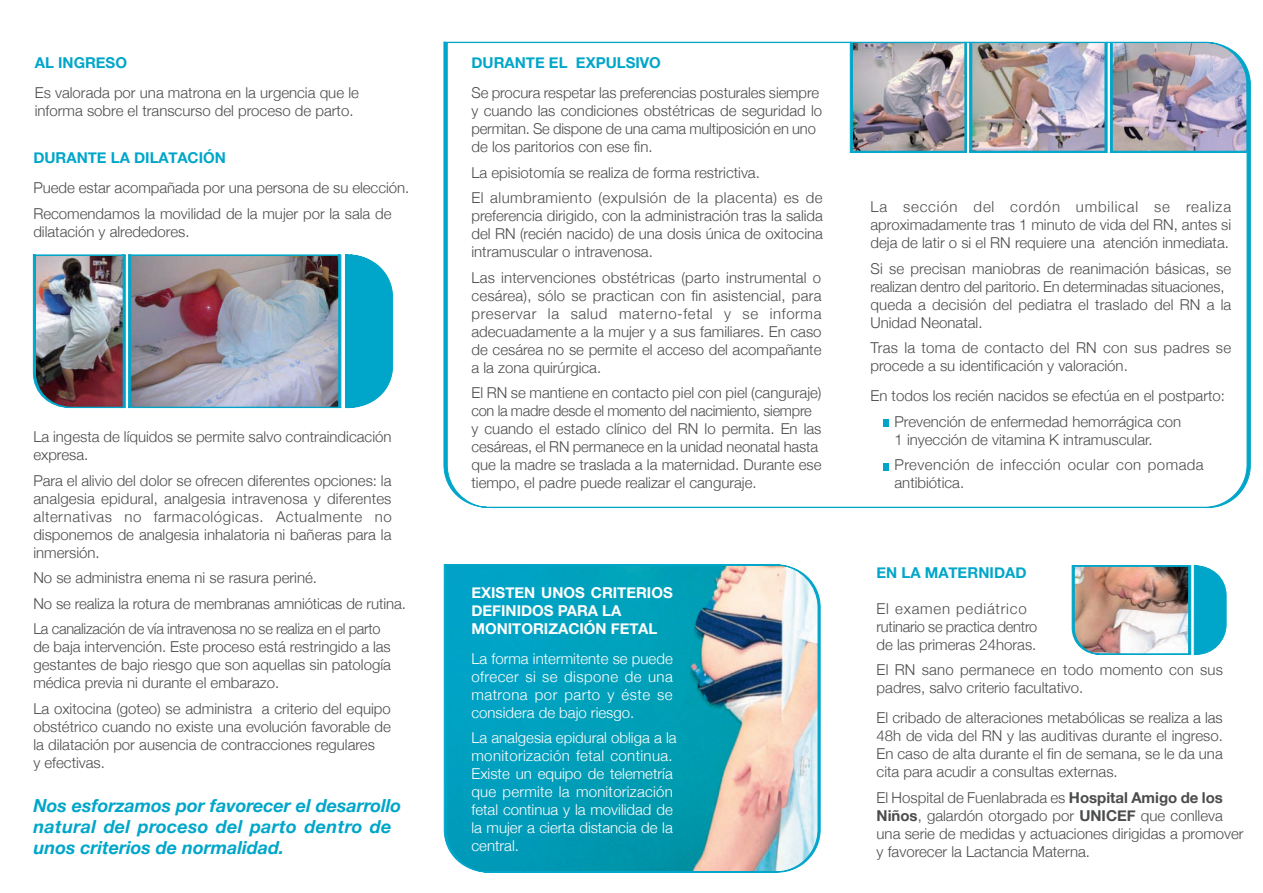
<style>
.page{position:relative;width:1263px;height:893px;background:#fff}
.page>*{position:absolute;margin:0;border:0;box-sizing:border-box;transform-origin:0 0}
.t1{font:italic 700 18px/21px "Helvetica Neue";color:#00a6c9}
.t2{font:300 15px/18px "Helvetica Neue";color:#4b4c4d}
.t3{font:300 15px/18px "Helvetica Neue";color:#fff;text-align:justify}
.t4{font:300 15px/25.5px "Helvetica Neue";letter-spacing:.02em;color:#4b4c4d}
.t5{font:700 15px "Helvetica Neue";color:#00a6c9}
.t6{font:700 15px/18px "Helvetica Neue";color:#fff}
.s1{font-weight:700}
</style>
<div class="page">
<svg style="left:443px;top:42px;width:808px;height:466px"></svg>
<svg style="left:443px;top:564px;width:378px;height:309px;background:#3aa8bb"></svg>
<img style="left:1071px;top:565px;width:156px;height:90px">
<div style="left:883px;top:420px;width:6px;height:7px;background:#00a6c9"></div>
<svg style="left:884px;top:463px;width:5px;height:7px"></svg>
<img style="left:33px;top:254px;width:360px;height:154px">
<img style="left:849px;top:41px;width:402px;height:112px">
<p class="t5" style="left:35px;top:54px;width:94px">AL INGRESO</p>
<p class="t2" style="left:35px;top:84px;width:326px">Es valorada por una matrona en la urgencia que le informa sobre el transcurso del proceso de parto.</p>
<p class="t5" style="left:33px;top:149px;width:194px">DURANTE LA DILATACIÓN</p>
<p class="t2" style="left:33px;top:175px;width:377px;line-height:25.5px">Puede estar acompañada por una persona de su elección.<br>Recomendamos la movilidad de la mujer por la sala de</p>
<p class="t2" style="left:33px;top:222px;width:158px">dilatación y alrededores.</p>
<p class="t2" style="left:33px;top:428px;width:360px">La ingesta de líquidos se permite salvo contraindicación expresa.</p>
<p class="t2" style="left:33px;top:471px;width:360px;text-align:justify">Para el alivio del dolor se ofrecen diferentes opciones: la analgesia epidural, analgesia intravenosa y diferentes alternativas no farmacológicas. Actualmente no disponemos de analgesia inhalatoria ni bañeras para la inmersión.</p>
<p class="t2" style="left:33px;top:565px;width:374px;line-height:25.5px">No se administra enema ni se rasura periné.<br>No se realiza la rotura de membranas amnióticas de rutina.<br>La canalización de vía intravenosa no se realiza en el parto</p>
<p class="t2" style="left:33px;top:638px;width:359px;text-align:justify">de baja intervención. Este proceso está restringido a las gestantes de bajo riesgo que son aquellas sin patología médica previa ni durante el embarazo.</p>
<p class="t2" style="left:33px;top:699px;width:359px">La oxitocina (goteo) se administra a criterio del equipo obstétrico cuando no existe una evolución favorable de la dilatación por ausencia de contracciones regulares<br>y efectivas.</p>
<p class="t1" style="left:33px;top:795px;width:369px">Nos esforzamos por favorecer el desarrollo natural del proceso del parto dentro de unos criterios de normalidad.</p>
<p class="t5" style="left:471px;top:54px;width:191px">DURANTE EL EXPULSIVO</p>
<p class="t2" style="left:471px;top:84px;width:352px">Se procura respetar las preferencias posturales siempre y cuando las condiciones obstétricas de seguridad lo permitan. Se dispone de una cama multiposición en uno de los paritorios con ese fin.</p>
<p class="t2" style="left:471px;top:159px;width:353px;line-height:25.5px">La episiotomía se realiza de forma restrictiva.<br>El alumbramiento (expulsión de la placenta) es de</p>
<p class="t2" style="left:471px;top:207px;width:353px;text-align:justify">preferencia dirigido, con la administración tras la salida del RN (recién nacido) de una dosis única de oxitocina intramuscular o intravenosa.</p>
<p class="t2" style="left:471px;top:268px;width:352px;text-align:justify">Las intervenciones obstétricas (parto instrumental o cesárea), sólo se practican con fin asistencial, para preservar la salud materno-fetal y se informa adecuadamente a la mujer y a sus familiares. En caso de cesárea no se permite el acceso del acompañante a la zona quirúrgica.</p>
<p class="t2" style="left:471px;top:384px;width:352px">El RN se mantiene en contacto piel con piel (canguraje) con la madre desde el momento del nacimiento, siempre y cuando el estado clínico del RN lo permita. En las cesáreas, el RN permanece en la unidad neonatal hasta que la madre se traslada a la maternidad. Durante ese tiempo, el padre puede realizar el canguraje.</p>
<p class="t6" style="left:471px;top:583px;width:203px">EXISTEN UNOS CRITERIOS<br>DEFINIDOS PARA LA<br>MONITORIZACIÓN FETAL</p>
<p class="t3" style="left:471px;top:649px;width:203px">La forma intermitente se puede ofrecer si se dispone de una matrona por parto y éste se considera de bajo riesgo.</p>
<p class="t3" style="left:471px;top:729px;width:207px;text-align:left">La analgesia epidural obliga a la monitorización fetal continua.<br>Existe un equipo de telemetría que permite la monitorización fetal continua y la movilidad de la mujer a cierta distancia de la central.</p>
<p class="t2" style="left:870px;top:198px;width:362px;text-align:justify">La sección del cordón umbilical se realiza aproximadamente tras 1 minuto de vida del RN, antes si deja de latir o si el RN requiere una atención inmediata.</p>
<p class="t2" style="left:870px;top:259px;width:362px">Si se precisan maniobras de reanimación básicas, se realizan dentro del paritorio. En determinadas situaciones, queda a decisión del pediatra el traslado del RN a la Unidad Neonatal.</p>
<p class="t2" style="left:870px;top:339px;width:362px">Tras la toma de contacto del RN con sus padres se procede a su identificación y valoración.</p>
<p class="t2" style="left:894px;top:383px;width:332px;line-height:25.5px;text-indent:-24px">En todos los recién nacidos se efectúa en el postparto:<br>Prevención de enfermedad hemorrágica con</p>
<p class="t4" style="left:894px;top:426px;width:311px">1 inyección de vitamina K intramuscular.<br>Prevención de infección ocular con pomada</p>
<p class="t2" style="left:894px;top:474px;width:71px">antibiótica.</p>
<p class="t5" style="left:876px;top:563px;width:151px">EN LA MATERNIDAD</p>
<p class="t2" style="left:876px;top:599px;width:162px">El examen pediátrico rutinario se practica dentro de las primeras 24horas.</p>
<p class="t2" style="left:876px;top:661px;width:348px">El RN sano permanece en todo momento con sus padres, salvo criterio facultativo.</p>
<p class="t2" style="left:876px;top:709px;width:348px;text-align:justify">El cribado de alteraciones metabólicas se realiza a las 48h de vida del RN y las auditivas durante el ingreso.<br>En caso de alta durante el fin de semana, se le da una cita para acudir a consultas externas.</p>
<p class="t2" style="left:876px;top:788px;width:369px">El Hospital de Fuenlabrada es <span class="s1">Hospital Amigo de los Niños</span>, galardón otorgado por <span class="s1">UNICEF</span> que conlleva una serie de medidas y actuaciones dirigidas a promover y favorecer la Lactancia Materna.</p>
</div>
